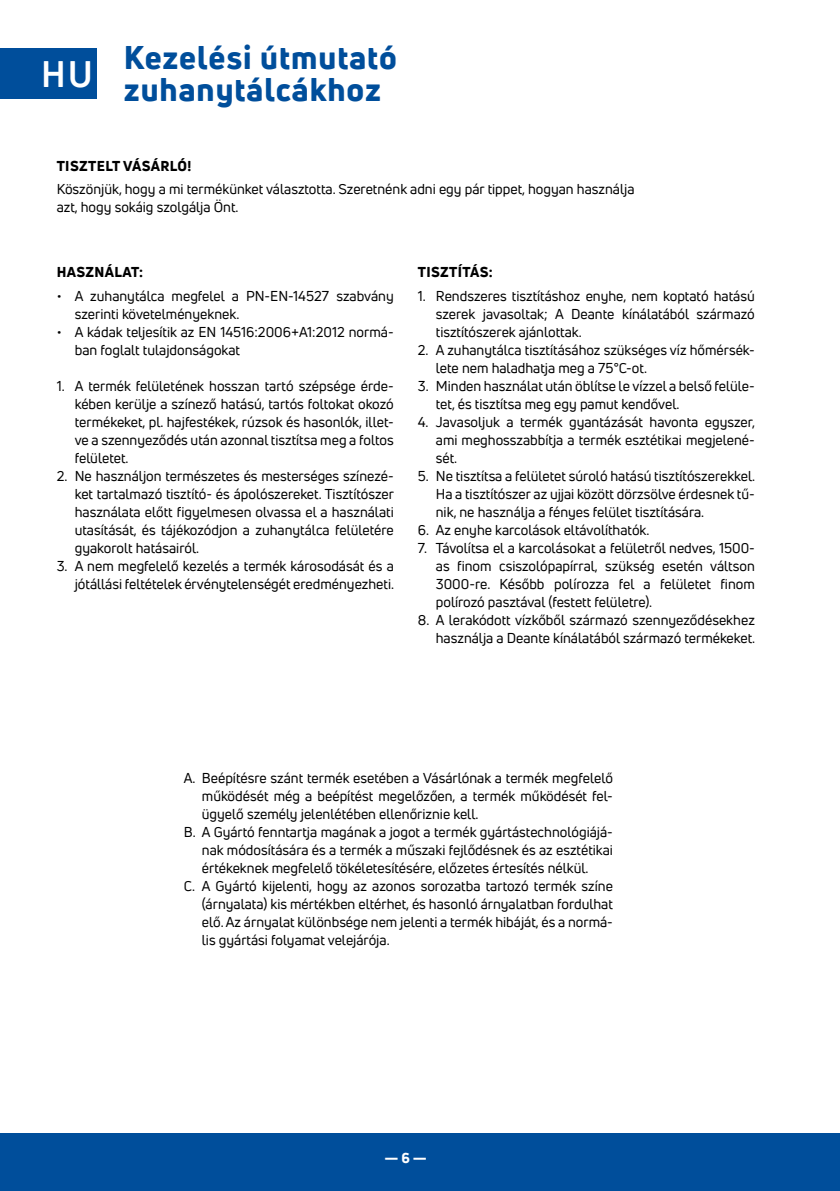
<style>
.page{position:relative;width:840px;height:1191px;background:#fff}
.page>*{position:absolute;margin:0;border:0;box-sizing:border-box;transform-origin:0 0}
.TYTUL{font:700 36px "Uni Neue";color:#fff}
.TYTUL-2{font:800 32px/32px "Uni Neue";letter-spacing:.03em;color:#004e9b}
.TEXT{font:14px/18px "Uni Neue";color:#000;text-align:justify}
.PODTYTUL{font:800 14px "Uni Neue";letter-spacing:.025em;color:#000}
.t1{font:800 14px "Uni Neue";color:#fff}
</style>
<div class="page">
<div style="left:0;top:1133px;width:839px;height:58px;background:#004e9b"></div>
<div style="left:0;top:48px;width:96px;height:51px;background:#004e9b"></div>
<hr style="left:839px;top:48px;width:1px;height:51px;background:#004e9b">
<p class="TYTUL" style="left:41px;top:52px;width:53px">HU</p>
<p class="TYTUL-2" style="left:124px;top:41px;width:274px">Kezelési útmutató zuhanytálcákhoz</p>
<p class="PODTYTUL" style="left:57px;top:156px;width:136px">TISZTELT VÁSÁRLÓ!</p>
<p class="TEXT" style="left:57px;top:180px;width:579px">Köszönjük, hogy a mi termékünket választotta. Szeretnénk adni egy pár tippet, hogyan használja azt, hogy sokáig szolgálja Önt.</p>
<p class="PODTYTUL" style="left:57px;top:262px;width:88px">HASZNÁLAT:</p>
<p class="TEXT" style="left:75px;top:286px;width:320px;text-indent:-18px">• A zuhanytálca megfelel a PN-EN-14527 szabvány szerinti követelményeknek.</p>
<p class="TEXT" style="left:75px;top:322px;width:320px;text-indent:-18px">• A kádak teljesítik az EN 14516:2006+A1:2012 normá&shy;ban foglalt tulajdonságokat</p>
<p class="TEXT" style="left:75px;top:376px;width:320px;text-indent:-18px">1. A termék felületének hosszan tartó szépsége érde&shy;kében kerülje a színező hatású, tartós foltokat okozó termékeket, pl. hajfestékek, rúzsok és hasonlók, illet&shy;ve a szennyeződés után azonnal tisztítsa meg a foltos felületet.</p>
<p class="TEXT" style="left:75px;top:466px;width:320px;text-indent:-18px">2. Ne használjon természetes és mesterséges színezé&shy;ket tartalmazó tisztító- és ápolószereket. Tisztítószer használata előtt figyelmesen olvassa el a használati utasítását, és tájékozódjon a zuhanytálca felületére gyakorolt hatásairól.</p>
<p class="TEXT" style="left:57px;top:556px;width:338px;text-align:right">3. A nem megfelelő kezelés a termék károsodását és a jótállási feltételek érvénytelenségét eredményezheti.</p>
<p class="PODTYTUL" style="left:417px;top:262px;width:76px">TISZTÍTÁS:</p>
<p class="TEXT" style="left:435px;top:286px;width:320px;text-indent:-18px">1. Rendszeres tisztításhoz enyhe, nem koptató hatású szerek javasoltak; A Deante kínálatából származó tisztítószerek ajánlottak.</p>
<p class="TEXT" style="left:435px;top:340px;width:320px;text-indent:-18px">2. A zuhanytálca tisztításához szükséges víz hőmérsék&shy;lete nem haladhatja meg a 75°C-ot.</p>
<p class="TEXT" style="left:435px;top:376px;width:320px;text-indent:-18px">3. Minden használat után öblítse le vízzel a belső felüle&shy;tet, és tisztítsa meg egy pamut kendővel.</p>
<p class="TEXT" style="left:435px;top:412px;width:321px;text-indent:-18px">4. Javasoljuk a termék gyantázását havonta egyszer, ami meghosszabbítja a termék esztétikai megjelené&shy;sét.</p>
<p class="TEXT" style="left:435px;top:466px;width:320px;text-indent:-18px">5. Ne tisztítsa a felületet súroló hatású tisztítószerekkel.<br>Ha a tisztítószer az ujjai között dörzsölve érdesnek tű&shy;nik, ne használja a fényes felület tisztítására.</p>
<p class="TEXT" style="left:417px;top:520px;width:233px">6. Az enyhe karcolások eltávolíthatók.</p>
<p class="TEXT" style="left:435px;top:538px;width:320px;text-indent:-18px">7. Távolítsa el a karcolásokat a felületről nedves, 1500- as finom csiszolópapírral, szükség esetén váltson 3000-re. Később polírozza fel a felületet finom polírozó pasztával (festett felületre).</p>
<p class="TEXT" style="left:417px;top:610px;width:338px;text-align:right">8. A lerakódott vízkőből származó szennyeződésekhez használja a Deante kínálatából származó termékeket.</p>
<p class="TEXT" style="left:202px;top:769px;width:412px;text-indent:-18px">A. Beépítésre szánt termék esetében a Vásárlónak a termék megfelelő működését még a beépítést megelőzően, a termék működését fel&shy;ügyelő személy jelenlétében ellenőriznie kell.</p>
<p class="TEXT" style="left:202px;top:823px;width:412px;text-indent:-18px">B. A Gyártó fenntartja magának a jogot a termék gyártástechnológiájá&shy;nak módosítására és a termék a műszaki fejlődésnek és az esztétikai értékeknek megfelelő tökéletesítésére, előzetes értesítés nélkül.</p>
<p class="TEXT" style="left:202px;top:877px;width:412px;text-indent:-18px">C. A Gyártó kijelenti, hogy az azonos sorozatba tartozó termék színe (árnyalata) kis mértékben eltérhet, és hasonló árnyalatban fordulhat elő. Az árnyalat különbsége nem jelenti a termék hibáját, és a normá&shy;lis gyártási folyamat velejárója.</p>
<p class="t1" style="left:384px;top:1148px;width:44px">— 6 —</p>
</div>
